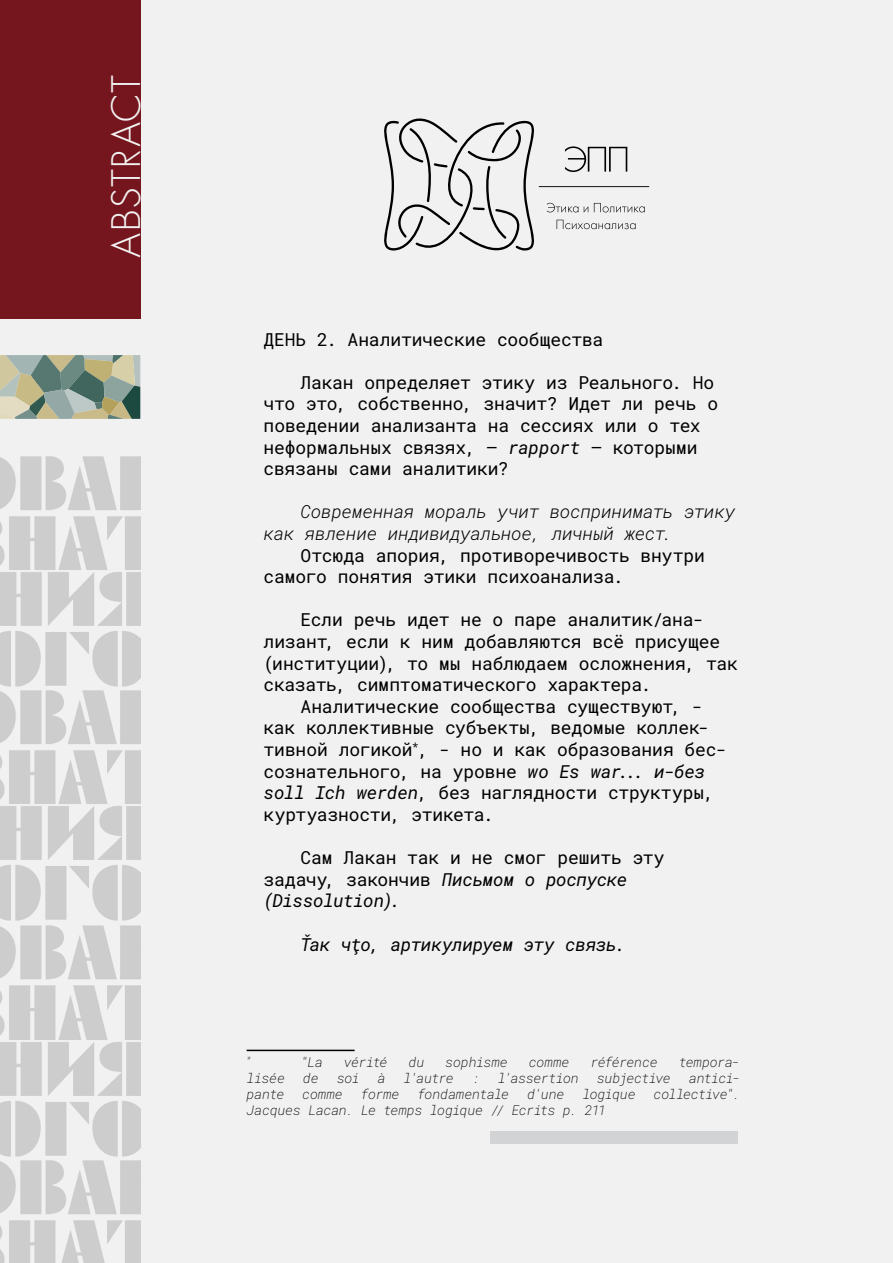
<style>
.page{position:relative;width:893px;height:1263px;background:#f1f1f1}
.page>*{position:absolute;margin:0;border:0;box-sizing:border-box;transform-origin:0 0}
.t1{font:300 43.2px "Futura PT";letter-spacing:.005em;color:#f1f1f1}
.t2{font:18px/21.6px "Roboto Mono";letter-spacing:-.01em;color:#000}
.t3{font:italic 300 18px/21.6px "Roboto Mono";letter-spacing:-.015em;color:#000}
.t4{font:italic 18px "Roboto Mono";letter-spacing:-.02em;color:#000}
.t5{font:italic 200 13.5px "Roboto Mono";letter-spacing:-.025em;color:#000}
.t6{font:italic 200 13.5px "Roboto Mono";letter-spacing:-.045em;color:#000}
.t7{font:italic 200 13.5px "Roboto Mono";letter-spacing:-.005em;color:#000}
.t8{font:italic 200 7.8px "Roboto Mono";color:#000}
.s1{font-style:italic}
</style>
<div class="page">
<div style="left:490px;top:1131px;width:248px;height:13px;background:#d1d3d4"></div>
<div style="left:0;top:0;width:140px;height:319px;background:#75151d"></div>
<svg style="left:384px;top:118px;width:265px;height:133px"></svg>
<img style="left:0;top:456px;width:140px;height:231px">
<img style="left:0;top:1007px;width:140px;height:150px">
<img style="left:0;top:690px;width:140px;height:317px">
<img style="left:0;top:1160px;width:140px;height:103px">
<svg style="left:0;top:355px;width:140px;height:64px;background:#99a48f"></svg>
<hr style="left:247px;top:1050px;width:108px;height:1px;background:#000">
<h1 class="t1" style="left:101px;top:258px;width:184px;rotate:-90deg">ABSTRACT</h1>
<p class="t2" style="left:264px;top:328px;width:341px">ДЕНЬ 2. Аналитические сообщества</p>
<p class="t2" style="left:264px;top:371px;width:456px;text-indent:37px">Лакан определяет этику из Реального. Но что это, собственно, значит? Идет ли речь о поведении анализанта на сессиях или о тех неформальных связях, — <span class="s1">rapport</span> — которыми связаны сами аналитики?</p>
<p class="t3" style="left:264px;top:501px;width:473px;text-indent:37px">Современная мораль учит воспринимать этику как явление индивидуальное, личный жест.</p>
<p class="t2" style="left:264px;top:544px;width:443px;text-indent:37px">Отсюда апория, противоречивость внутри самого понятия этики психоанализа.</p>
<p class="t2" style="left:301px;top:609px;width:405px">Если речь идет не о паре аналитик/ана-</p>
<p class="t2" style="left:264px;top:630px;width:458px">лизант, если к ним добавляются всё присущее</p>
<p class="t2" style="left:264px;top:652px;width:476px">(институции), то мы наблюдаем осложнения, так</p>
<p class="t2" style="left:264px;top:673px;width:389px">сказать, симптоматического характера.</p>
<p class="t2" style="left:301px;top:695px;width:404px">Аналитические сообщества существуют, -</p>
<p class="t2" style="left:264px;top:717px;width:447px">как коллективные субъекты, ведомые коллек-</p>
<p class="t2" style="left:264px;top:738px;width:464px">тивной логикой<sup>*</sup>, - но и как образования бес-</p>
<p class="t2" style="left:264px;top:760px;width:443px">сознательного, на уровне <span class="s1">wo Es war</span>... <span class="s1">и</span>-<span class="s1">без</span></p>
<p class="t2" style="left:264px;top:781px;width:452px"><span class="s1">soll Ich werden</span>, без наглядности структуры,</p>
<p class="t2" style="left:264px;top:803px;width:232px">куртуазности, этикета.</p>
<p class="t2" style="left:264px;top:846px;width:403px;text-indent:37px">Сам Лакан так и не смог решить эту задачу, закончив <span class="s1">Письмом о роспуске (Dissolution).</span></p>
<p class="t4" style="left:301px;top:932px;width:326px">Ťак чţо, артикулируем эту связь.</p>
<p class="t8" style="left:247px;top:1054px;width:6px">*</p>
<p class="t5" style="left:301px;top:1052px;width:24px">"La</p>
<p class="t5" style="left:344px;top:1052px;width:45px">vérité</p>
<p class="t5" style="left:409px;top:1052px;width:17px">du</p>
<p class="t7" style="left:445px;top:1052px;width:64px">sophisme</p>
<p class="t5" style="left:529px;top:1052px;width:42px">comme</p>
<p class="t6" style="left:590px;top:1052px;width:69px">référence</p>
<p class="t5" style="left:679px;top:1052px;width:63px">tempora-</p>
<p class="t5" style="left:247px;top:1069px;width:40px">lisée</p>
<p class="t5" style="left:303px;top:1069px;width:17px">de</p>
<p class="t5" style="left:337px;top:1069px;width:24px">soi</p>
<p class="t5" style="left:378px;top:1069px;width:9px">à</p>
<p class="t5" style="left:403px;top:1069px;width:52px">l'autre</p>
<p class="t5" style="left:472px;top:1069px;width:9px">:</p>
<p class="t5" style="left:498px;top:1069px;width:83px">l'assertion</p>
<p class="t5" style="left:597px;top:1069px;width:75px">subjective</p>
<p class="t5" style="left:689px;top:1069px;width:53px">antici-</p>
<p class="t5" style="left:247px;top:1085px;width:39px">pante</p>
<p class="t5" style="left:302px;top:1085px;width:42px">comme</p>
<p class="t5" style="left:361px;top:1085px;width:40px">forme</p>
<p class="t5" style="left:417px;top:1085px;width:93px">fondamentale</p>
<p class="t5" style="left:527px;top:1085px;width:39px">d'une</p>
<p class="t5" style="left:582px;top:1085px;width:55px">logique</p>
<p class="t5" style="left:654px;top:1085px;width:88px">collective".</p>
<p class="t5" style="left:247px;top:1101px;width:361px">Jacques Lacan. Le temps logique // Ecrits p. 211</p>
</div>
